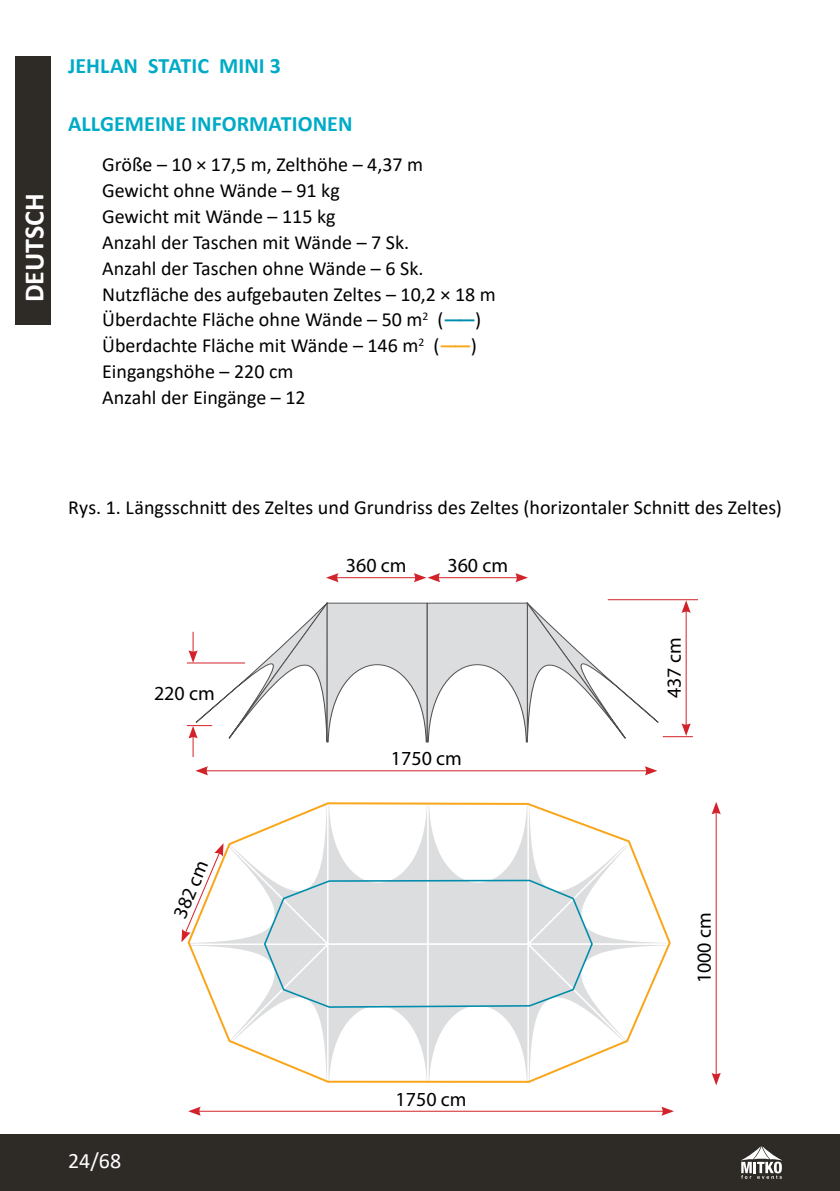
<style>
.page{position:relative;width:840px;height:1191px;background:#fff}
.page>*{position:absolute;margin:0;border:0;box-sizing:border-box;transform-origin:0 0}
.t1{font:700 28px "Calibri";color:#fff}
.t2{font:700 22px "Calibri";letter-spacing:.005em;color:#00abc7}
.t3{font:22px "Calibri";color:#fff}
.t4{font:20px/25.8px "Calibri";color:#000}
.t5{font:20px "Myriad Pro";color:#000}
.s1{font-weight:700;color:#008cac}
.s2{font-weight:700;color:#faa61a}
</style>
<div class="page">
<div style="left:0;top:1134px;width:839px;height:57px;background:#2e2a26"></div>
<div style="left:15px;top:57px;width:36px;height:268px;background:#2e2a26"></div>
<svg style="left:741px;top:1146px;width:41px;height:32px"></svg>
<hr style="left:205px;top:770px;width:442px;height:1px;background:#d2232a">
<svg style="left:195px;top:766px;width:13px;height:9px"></svg>
<svg style="left:644px;top:766px;width:13px;height:9px"></svg>
<hr style="left:335px;top:577px;width:81px;height:1px;background:#d2232a">
<svg style="left:326px;top:573px;width:12px;height:9px"></svg>
<hr style="left:437px;top:577px;width:81px;height:1px;background:#d2232a">
<svg style="left:413px;top:573px;width:27px;height:9px"></svg>
<svg style="left:515px;top:573px;width:12px;height:9px"></svg>
<hr style="left:197px;top:1110px;width:467px;height:1px;background:#d2232a">
<svg style="left:188px;top:1106px;width:13px;height:9px"></svg>
<svg style="left:661px;top:1106px;width:12px;height:9px"></svg>
<hr style="left:685px;top:610px;width:1px;height:116px;background:#d2232a">
<svg style="left:681px;top:723px;width:9px;height:13px"></svg>
<svg style="left:681px;top:600px;width:9px;height:13px"></svg>
<hr style="left:715px;top:811px;width:1px;height:265px;background:#d2232a">
<svg style="left:711px;top:1072px;width:9px;height:13px"></svg>
<svg style="left:711px;top:802px;width:9px;height:12px"></svg>
<hr style="left:607px;top:599px;width:90px;height:1px;background:#d2232a">
<svg style="left:187px;top:602px;width:471px;height:155px"></svg>
<hr style="left:662px;top:736px;width:30px;height:1px;background:#d2232a">
<svg style="left:186px;top:802px;width:485px;height:281px"></svg>
<h1 class="t1" style="left:14px;top:302px;width:111px;rotate:-90deg">DEUTSCH</h1>
<p class="t2" style="left:68px;top:50px;width:214px">JEHLAN STATIC MINI 3</p>
<p class="t2" style="left:68px;top:108px;width:286px">ALLGEMEINE INFORMATIONEN</p>
<p class="t4" style="left:102px;top:151px;width:395px">Größe – 10 × 17,5 m, Zelthöhe – 4,37 m<br>Gewicht ohne Wände – 91 kg<br>Gewicht mit Wände – 115 kg<br>Anzahl der Taschen mit Wände – 7 Sk.<br>Anzahl der Taschen ohne Wände – 6 Sk.<br>Nutzfläche des aufgebauten Zeltes – 10,2 × 18 m<br>Überdachte Fläche ohne Wände – 50 m<sup>2</sup> (<span class="s1">——</span> )<br>Überdachte Fläche mit Wände – 146 m<sup>2</sup> (<span class="s2">——</span> )<br>Eingangshöhe – 220 cm<br>Anzahl der Eingänge – 12</p>
<p class="t4" style="left:68px;top:494px;width:714px">Rys. 1. Längsschnitt des Zeltes und Grundriss des Zeltes (horizontaler Schnitt des Zeltes)</p>
<p class="t5" style="left:154px;top:680px;width:62px">220 cm</p>
<p class="t5" style="left:345px;top:553px;width:62px">360 cm</p>
<p class="t5" style="left:447px;top:553px;width:62px">360 cm</p>
<p class="t5" style="left:390px;top:746px;width:72px">1750 cm</p>
<p class="t5" style="left:661px;top:698px;width:62px;rotate:-90deg">437 cm</p>
<p class="t5" style="left:167px;top:912px;width:62px;rotate:-67deg">382 cm</p>
<p class="t5" style="left:691px;top:983px;width:72px;rotate:-90deg">1000 cm</p>
<p class="t3" style="left:68px;top:1145px;width:55px">24/68</p>
<p class="t5" style="left:395px;top:1086px;width:72px">1750 cm</p>
</div>
